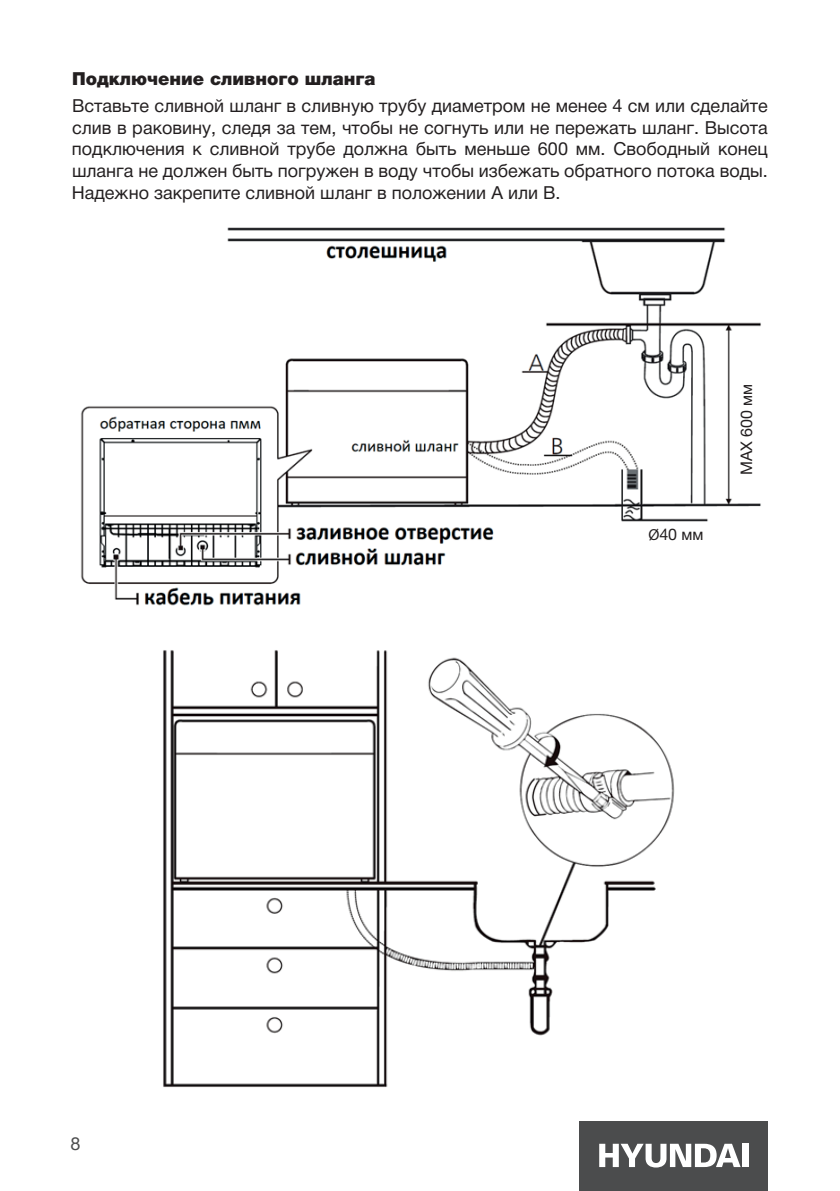
<style>
.page{position:relative;width:840px;height:1191px;background:#fff}
.page>*{position:absolute;margin:0;border:0;box-sizing:border-box;transform-origin:0 0}
.t1{font:18px/21.6px "Helvetica Neue Cyr";color:#231f20;text-align:justify}
.t2{font:900 18px "Helvetica Neue Cyr";color:#231f20}
.t3{font:18px "Helvetica Neue Cyr";color:#4b4c4d}
.t4{font:16px "Helvetica Neue Cyr";color:#231f20}
.s1{font-family:"Myriad Pro"}
</style>
<div class="page">
<div style="left:579px;top:1121px;width:188px;height:70px;background:#4b4c4d"></div>
<svg style="left:599px;top:1143px;width:141px;height:24px"></svg>
<div style="left:741px;top:1143px;width:6px;height:24px;background:#fff"></div>
<img style="left:81px;top:227px;width:680px;height:379px">
<img style="left:163px;top:650px;width:512px;height:438px">
<div style="left:734px;top:373px;width:23px;height:108px;background:#fff"></div>
<div style="left:641px;top:522px;width:68px;height:23px;background:#fff"></div>
<p class="t2" style="left:72px;top:68px;width:305px">Подключение сливного шланга</p>
<p class="t1" style="left:72px;top:95px;width:697px">Вставьте сливной шланг в сливную трубу диаметром не менее 4 см или сделайте слив в раковину, следя за тем, чтобы не согнуть или не пережать шланг. Высота подключения к сливной трубе должна быть меньше 600 мм. Свободный конец шланга не должен быть погружен в воду чтобы избежать обратного потока воды.<br>Надежно закрепите сливной шланг в положении A или B.</p>
<p class="t3" style="left:70px;top:1134px;width:12px">8</p>
<p class="t4" style="left:648px;top:525px;width:57px"><span class="s1">Ø</span>40 мм</p>
<p class="t4" style="left:737px;top:475px;width:93px;rotate:-90deg">MAX 600 мм</p>
</div>
